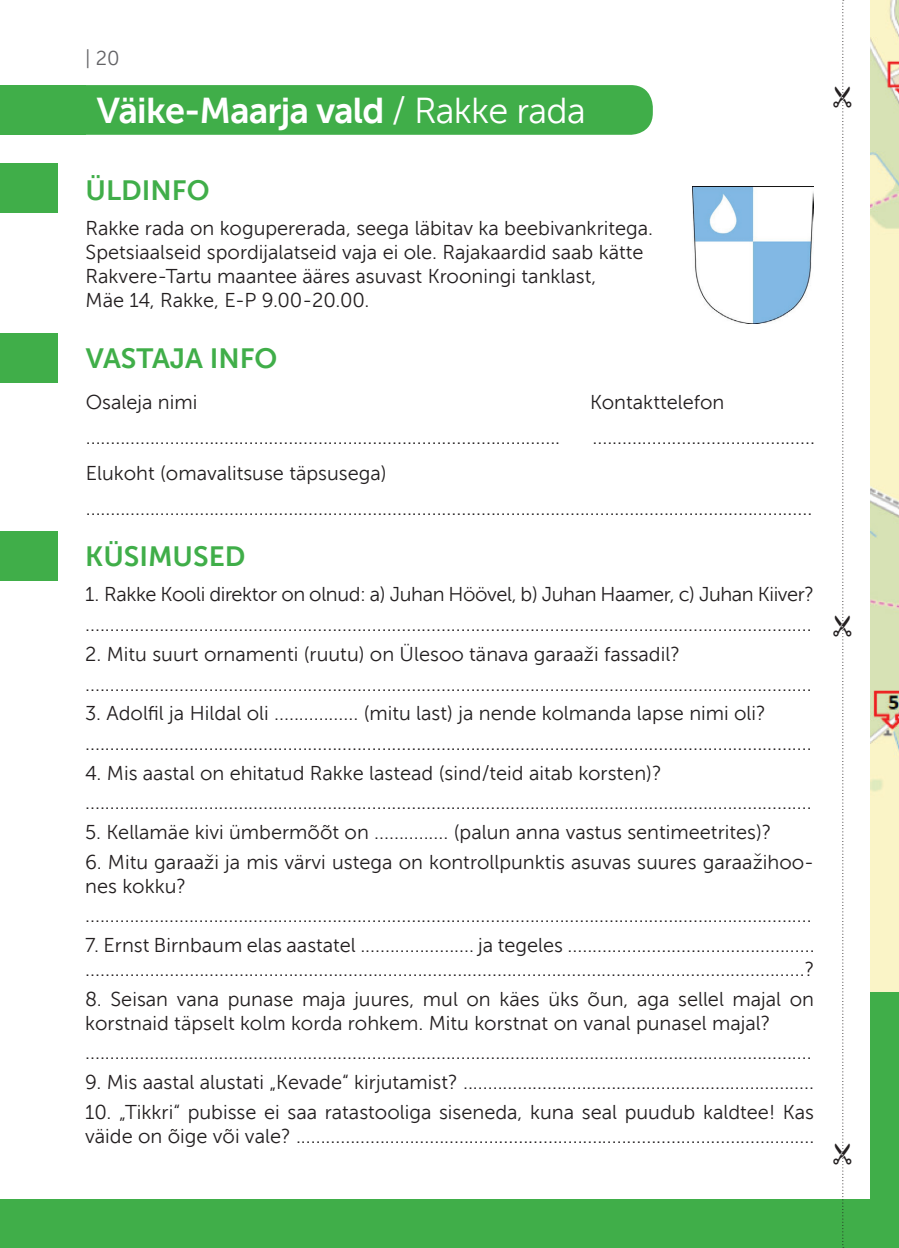
<style>
.page{position:relative;width:899px;height:1248px;background:#fff}
.page>*{position:absolute;margin:0;border:0;box-sizing:border-box;transform-origin:0 0}
.t1{font:36px "Museo Sans 700";letter-spacing:-.02em;color:#fff}
.t2{font:28px "Museo Sans 700";color:#40ae49}
.t3{font:20px/24px "Museo Sans 300";color:#231f20}
.t4{font:20px/29.6px "Museo Sans 300";letter-spacing:-.02em;color:#231f20}
.t5{font:20px "Museo Sans 300";color:#636366}
.t6{font:14px "Museo Sans 300";color:#231f20}
.s1{font-family:"Museo Sans 300"}
</style>
<div class="page">
<div style="left:0;top:1199px;width:899px;height:48px;background:#40ae49"></div>
<img style="left:870px;top:0;width:29px;height:991px">
<div style="left:870px;top:991px;width:29px;height:245px;background:#40ae49"></div>
<div style="left:0;top:85px;width:86px;height:50px;background:#40ae49"></div>
<div style="left:86px;top:85px;width:567px;height:50px;background:#40ae49"></div>
<div style="left:0;top:163px;width:57px;height:50px;background:#40ae49"></div>
<img style="left:692px;top:186px;width:122px;height:137px">
<div style="left:0;top:333px;width:57px;height:49px;background:#40ae49"></div>
<div style="left:0;top:531px;width:57px;height:49px;background:#40ae49"></div>
<svg style="left:833px;top:0;width:18px;height:1248px"></svg>
<p class="t5" style="left:85px;top:47px;width:36px">| 20</p>
<h1 class="t1" style="left:97px;top:91px;width:490px">Väike-Maarja vald <span class="s1">/ Rakke rada</span></h1>
<h2 class="t2" style="left:86px;top:174px;width:125px">ÜLDINFO</h2>
<p class="t3" style="left:86px;top:216px;width:569px">Rakke rada on kogupererada, seega läbitav ka beebivankritega.<br>Spetsiaalseid spordijalatseid vaja ei ole. Rajakaardid saab kätte Rakvere-Tartu maantee ääres asuvast Krooningi tanklast,<br>Mäe 14, Rakke, E-P 9.00-20.00.</p>
<h2 class="t2" style="left:86px;top:342px;width:193px">VASTAJA INFO</h2>
<p class="t3" style="left:86px;top:390px;width:113px">Osaleja nimi</p>
<p class="t3" style="left:590px;top:390px;width:136px">Kontakttelefon</p>
<p class="t3" style="left:86px;top:425px;width:476px">................................................................................................</p>
<p class="t3" style="left:592px;top:425px;width:224px">.............................................</p>
<p class="t3" style="left:86px;top:455px;width:728px;line-height:35.4px">Elukoht (omavalitsuse täpsusega) ...................................................................................................................................................</p>
<h2 class="t2" style="left:85px;top:541px;width:162px">KÜSIMUSED</h2>
<p class="t4" style="left:85px;top:580px;width:730px">1. Rakke Kooli direktor on olnud: a) Juhan Höövel, b) Juhan Haamer, c) Juhan Kiiver? ...................................................................................................................................................</p>
<p class="t3" style="left:85px;top:639px;width:728px;line-height:29.6px">2. Mitu suurt ornamenti (ruutu) on Ülesoo tänava garaazi fassadil? ...................................................................................................................................................</p>
<p class="t3" style="left:85px;top:698px;width:728px;line-height:29.6px">3. Adolfil ja Hildal oli ................. (mitu last) ja nende kolmanda lapse nimi oli? ...................................................................................................................................................</p>
<p class="t3" style="left:85px;top:758px;width:728px;line-height:29.6px">4. Mis aastal on ehitatud Rakke lastead (sind/teid aitab korsten)? ...................................................................................................................................................</p>
<p class="t3" style="left:85px;top:820px;width:687px">5. Kellamäe kivi ümbermõõt on ............... (palun anna vastus sentimeetrites)?</p>
<p class="t3" style="left:85px;top:849px;width:730px">6. Mitu garaazi ja mis värvi ustega on kontrollpunktis asuvas suures garaazihoo&shy;nes kokku?</p>
<p class="t3" style="left:85px;top:903px;width:728px">...................................................................................................................................................</p>
<p class="t3" style="left:85px;top:933px;width:731px">7. Ernst Birnbaum elas aastatel ....................... ja tegeles .................................................. .................................................................................................................................................?</p>
<p class="t3" style="left:85px;top:986px;width:730px">8. Seisan vana punase maja juures, mul on käes üks õun, aga sellel majal on korstnaid täpselt kolm korda rohkem. Mitu korstnat on vanal punasel majal?</p>
<p class="t3" style="left:85px;top:1040px;width:728px">...................................................................................................................................................</p>
<p class="t3" style="left:85px;top:1070px;width:730px">9. Mis aastal alustati „Kevade“ kirjutamist? .......................................................................</p>
<p class="t3" style="left:85px;top:1099px;width:730px">10. „Tikkri“ pubisse ei saa ratastooliga siseneda, kuna seal puudub kaldtee! Kas väide on õige või vale? .........................................................................................................</p>
<p class="t6" style="left:581px;top:649px;width:6px;rotate:-90deg">‹</p>
<p class="t6" style="left:201px;top:857px;width:6px;rotate:-90deg">‹</p>
<p class="t6" style="left:749px;top:857px;width:6px;rotate:-90deg">‹</p>
</div>
